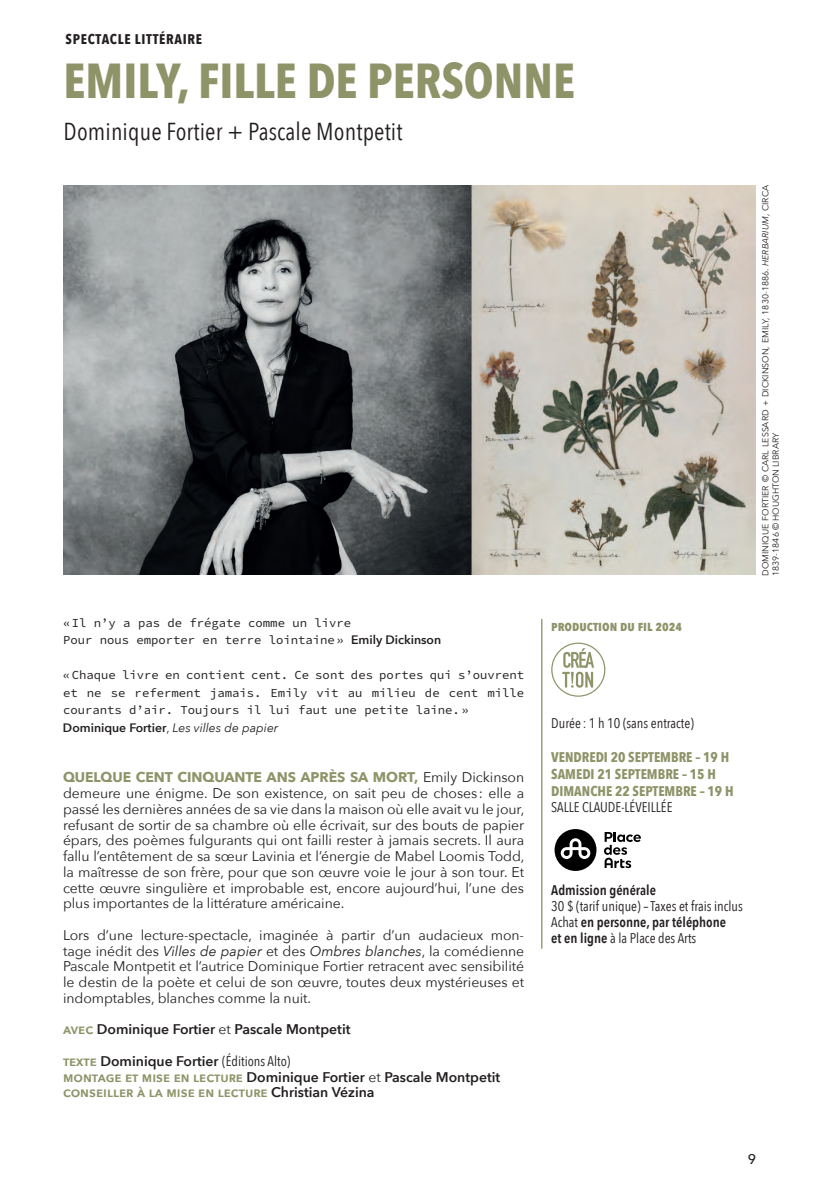
<style>
.page{position:relative;width:819px;height:1197px;background:#fff}
.page>*{position:absolute;margin:0;border:0;box-sizing:border-box;transform-origin:0 0}
.t1{font:700 49px "Avenir Next Condensed";color:#8e9368}
.t2{font:24.5px "Avenir Next Condensed";letter-spacing:.005em;color:#231f20}
.t3{font:14px/15.8px "Avenir Next";letter-spacing:-.005em;color:#231f20;text-align:justify}
.t4{font:600 14px/15.8px "Avenir Next";color:#231f20}
.t5{font:14px/15.8px "Avenir Next Condensed";color:#231f20}
.t6{font:700 14px/16.8px "Avenir Next Condensed";color:#8e9368}
.t7{font:700 14px "Avenir Next Condensed";letter-spacing:.05em;color:#231f20}
.t8{font:600 14px "Avenir Next Condensed";color:#231f20}
.t9{font:500 14px "Avenir Next";color:#231f20}
.t10{font:12.25px/17.5px "Source Code Variable";color:#231f20}
.t11{font:italic 12.25px "Avenir Next";color:#231f20}
.t12{font:8.75px/10.5px "Avenir Next";color:#231f20}
.s1{font-family:"Avenir Next";font-weight:600}
.s2{font-weight:600;font-style:normal}
.s3{font-style:normal}
.s4{font-weight:700;color:#8e9368}
.s5{font-style:italic}
.s6{color:#8e9368}
.s7{font-weight:400}
.s8{font-family:"Avenir Next Condensed";font-weight:400}
.s9{font-weight:600}
</style>
<div class="page">
<img style="left:64px;top:185px;width:691px;height:390px">
<hr style="left:541px;top:619px;width:1px;height:330px;background:#8e9368">
<div style="left:551px;top:643px;width:54px;height:54px;border:1px solid #8e9368;border-radius:50%"></div>
<svg style="left:562px;top:648px;width:32px;height:40px"></svg>
<svg style="left:555px;top:829px;width:41px;height:42px"></svg>
<svg style="left:604px;top:832px;width:37px;height:36px"></svg>
<p class="t7" style="left:66px;top:30px;width:138px">SPECTACLE LITTÉRAIRE</p>
<h1 class="t1" style="left:64px;top:51px;width:513px">EMILY, FILLE DE PERSONNE</h1>
<h2 class="t2" style="left:64px;top:111px;width:340px">Dominique Fortier + Pascale Montpetit</h2>
<p class="t10" style="left:63px;top:614px;width:380px">«Il n’y a pas de frégate comme un livre<br>Pour nous emporter en terre lointaine» <span class="s1">Emily Dickinson</span></p>
<p class="t10" style="left:63px;top:667px;width:463px;text-align:justify">«Chaque livre en contient cent. Ce sont des portes qui s’ouvrent et ne se referment jamais. Emily vit au milieu de cent mille courants d’air. Toujours il lui faut une petite laine.»</p>
<p class="t11" style="left:63px;top:717px;width:217px"><span class="s2">Dominique Fortier</span><span class="s3">,</span> Les villes de papier</p>
<p class="t3" style="left:63px;top:769px;width:463px"><span class="s4">QUELQUE CENT CINQUANTE ANS APRÈS SA MORT,</span> Emily Dickinson demeure une énigme. De son existence, on sait peu de choses : elle a passé les dernières années de sa vie dans la maison où elle avait vu le jour, refusant de sortir de sa chambre où elle écrivait, sur des bouts de papier épars, des poèmes fulgurants qui ont failli rester à jamais secrets. Il aura fallu l’entêtement de sa sœur Lavinia et l’énergie de Mabel Loomis Todd, la maîtresse de son frère, pour que son œuvre voie le jour à son tour. Et cette œuvre singulière et improbable est, encore aujourd’hui, l’une des plus importantes de la littérature américaine.</p>
<p class="t3" style="left:63px;top:926px;width:463px">Lors d’une lecture-spectacle, imaginée à partir d’un audacieux mon&shy;tage inédit des <span class="s5">Villes de papier</span> et des <span class="s5">Ombres blanches</span>, la comédienne Pascale Montpetit et l’autrice Dominique Fortier retracent avec sensibilité le destin de la poète et celui de son œuvre, toutes deux mystérieuses et indomptables, blanches comme la nuit.</p>
<p class="t4" style="left:63px;top:1021px;width:289px"><span class="s6">avec</span> Dominique Fortier <span class="s7">et</span> Pascale Montpetit</p>
<p class="t4" style="left:63px;top:1053px;width:439px"><span class="s6">texte</span> Dominique Fortier <span class="s8">(Éditions Alto)<br></span><span class="s6">montage et mise en lecture</span> Dominique Fortier <span class="s7">et</span> Pascale Montpetit <span class="s6">conseiller à la mise en lecture</span> Christian Vézina</p>
<p class="t6" style="left:551px;top:618px;width:132px">production du fil 2024</p>
<p class="t5" style="left:551px;top:714px;width:144px">Durée : 1 h 10 (sans entracte)</p>
<p class="t6" style="left:551px;top:749px;width:184px">VENDREDI 20 SEPTEMBRE – 19 H<br>SAMEDI 21 SEPTEMBRE – 15 H<br>DIMANCHE 22 SEPTEMBRE – 19 H</p>
<p class="t5" style="left:551px;top:799px;width:123px">SALLE CLAUDE-LÉVEILLÉE</p>
<p class="t8" style="left:551px;top:878px;width:106px">Admission générale</p>
<p class="t5" style="left:551px;top:898px;width:193px">30 $ (tarif unique) – Taxes et frais inclus<br>Achat <span class="s9">en personne, par téléphone<br>et en ligne</span> à la Place des Arts</p>
<p class="t12" style="left:760px;top:576px;width:392px;rotate:-90deg">DOMINIQUE FORTIER © CARL LESSARD + DICKINSON, EMILY, 1830-1886. <span class="s5">HERBARIUM</span>, CIRCA<br>1839-1846 © HOUGHTON LIBRARY</p>
<p class="t9" style="left:748px;top:1148px;width:10px">9</p>
</div>
